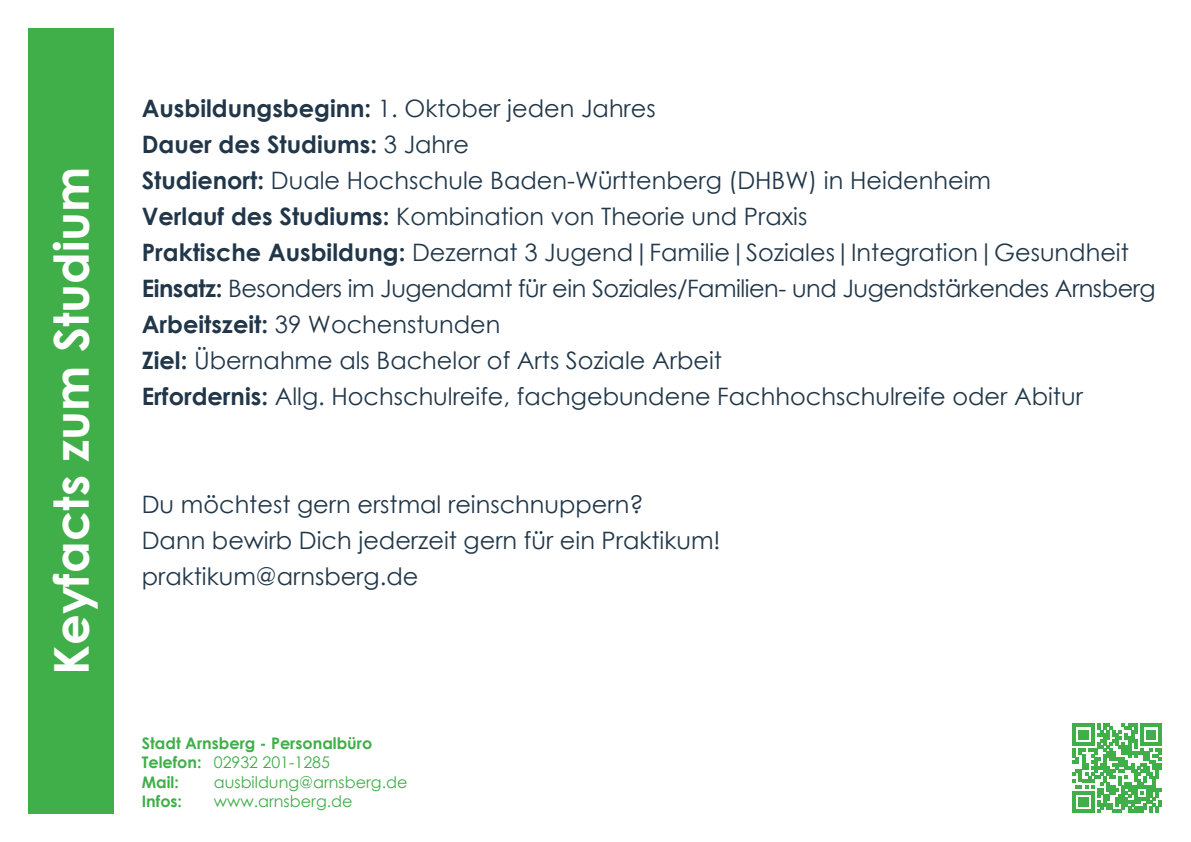
<style>
.page{position:relative;width:1191px;height:842px;background:#fff}
.page>*{position:absolute;margin:0;border:0;box-sizing:border-box;transform-origin:0 0}
.t1{font:700 48px "Century Gothic";color:#fff}
.t2{font:24px/36px "Century Gothic";color:#213749}
.t3{font:700 16px/19.2px "Century Gothic";color:#40ae49}
.t4{font:16px "Century Gothic";color:#40ae49}
.s1{font-weight:700}
.s2{font-weight:400}
</style>
<div class="page">
<div style="left:28px;top:28px;width:85px;height:786px;background:#40ae49"></div>
<svg style="left:1072px;top:724px;width:89px;height:89px"></svg>
<h1 class="t1" style="left:35px;top:675px;width:509px;rotate:-90deg">Keyfacts zum Studium</h1>
<p class="t2" style="left:142px;top:90px;width:1015px"><span class="s1">Ausbildungsbeginn:</span> 1. Oktober jeden Jahres<br><span class="s1">Dauer des Studiums:</span> 3 Jahre<br><span class="s1">Studienort:</span> Duale Hochschule Baden-Württenberg (DHBW) in Heidenheim<br><span class="s1">Verlauf des Studiums:</span> Kombination von Theorie und Praxis<br><span class="s1">Praktische Ausbildung:</span> Dezernat 3 Jugend|Familie|Soziales|Integration|Gesundheit <span class="s1">Einsatz:</span> Besonders im Jugendamt für ein Soziales/Familien- und Jugendstärkendes Arnsberg <span class="s1">Arbeitszeit:</span> 39 Wochenstunden<br><span class="s1">Ziel:</span> Übernahme als Bachelor of Arts Soziale Arbeit<br><span class="s1">Erfordernis:</span> Allg. Hochschulreife, fachgebundene Fachhochschulreife oder Abitur</p>
<p class="t2" style="left:142px;top:486px;width:580px">Du möchtest gern erstmal reinschnuppern?<br>Dann bewirb Dich jederzeit gern für ein Praktikum! praktikum@arnsberg.de</p>
<p class="t3" style="left:142px;top:733px;width:232px">Stadt Arnsberg - Personalbüro<br>Telefon: <span class="s2">02932 201-1285<br></span>Mail:</p>
<p class="t4" style="left:214px;top:770px;width:195px">ausbildung@arnsberg.de</p>
<p class="t3" style="left:142px;top:790px;width:42px">Infos:</p>
<p class="t4" style="left:214px;top:790px;width:140px">www.arnsberg.de</p>
</div>
